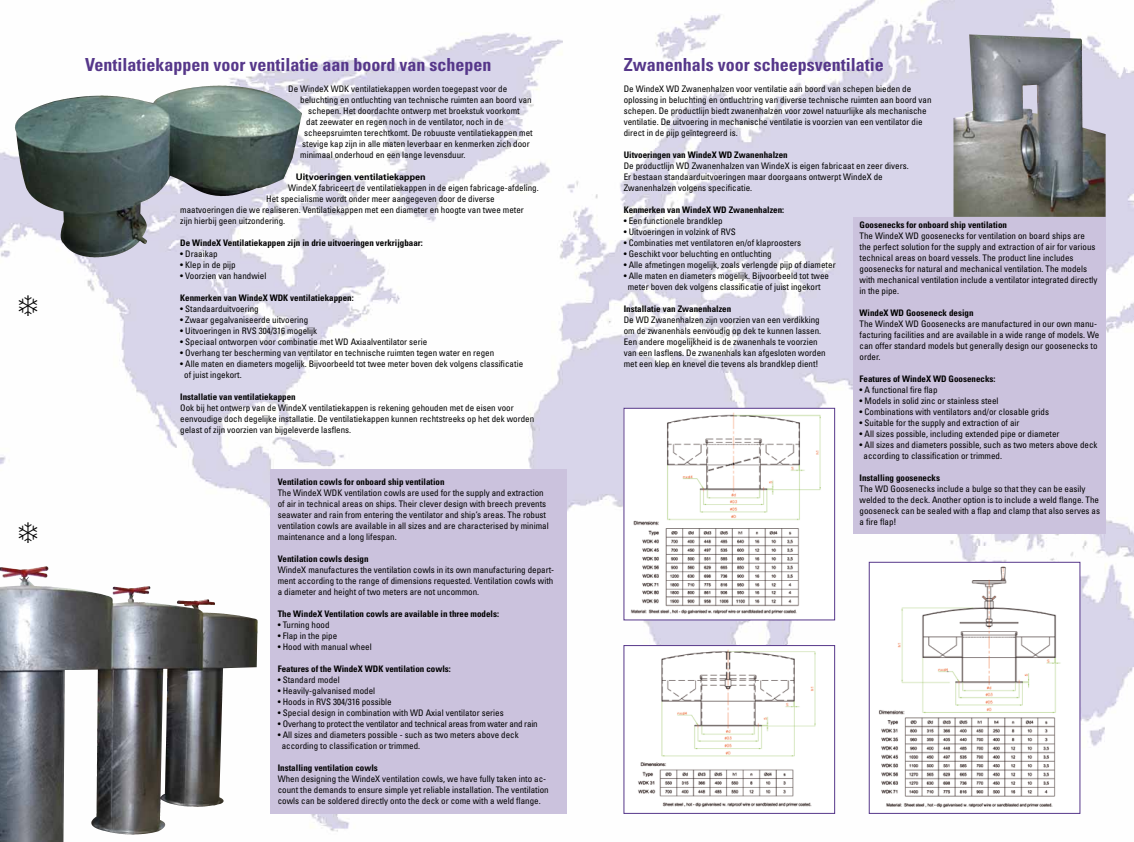
<style>
.page{position:relative;width:1134px;height:842px;background:#fff}
.page>*{position:absolute;margin:0;border:0;box-sizing:border-box;transform-origin:0 0}
.t1{font:700 condensed 18px "Univers";color:#56378a}
.t2{font:condensed 9px/11px "Univers";color:#000}
.t3{font:700 condensed 9px "Univers";color:#000}
.t4{font:condensed 9px "Univers";letter-spacing:-.02em;color:#000}
.t5{font:700 9px "Univers";color:#000}
</style>
<div class="page">
<img style="left:0;top:0;width:1134px;height:835px">
<div style="left:271px;top:469px;width:296px;height:345px;background:#cbc2dd"></div>
<img style="left:626px;top:410px;width:207px;height:208px">
<div style="left:624px;top:408px;width:211px;height:212px;border:1px solid #56378a"></div>
<img style="left:871px;top:564px;width:207px;height:248px">
<div style="left:869px;top:562px;width:211px;height:252px;border:1px solid #56378a"></div>
<img style="left:626px;top:647px;width:207px;height:165px">
<div style="left:624px;top:645px;width:211px;height:169px;border:1px solid #56378a"></div>
<img style="left:0;top:566px;width:100px;height:276px">
<img style="left:30px;top:86px;width:187px;height:24px">
<div style="left:853px;top:217px;width:253px;height:317px;background:#cbc2dd"></div>
<img style="left:969px;top:36px;width:3px;height:52px">
<svg style="left:19px;top:295px;width:18px;height:21px"></svg>
<svg style="left:19px;top:522px;width:18px;height:21px"></svg>
<h1 class="t1" style="left:85px;top:54px;width:408px">Ventilatiekappen voor ventilatie aan boord van schepen</h1>
<p class="t2" style="left:288px;top:83px;width:220px">De WindeX WDK ventilatiekappen worden toegepast voor de</p>
<p class="t2" style="left:300px;top:94px;width:233px">beluchting en ontluchting van technische ruimten aan boord van</p>
<p class="t2" style="left:308px;top:105px;width:213px">schepen. Het doordachte ontwerp met broekstuk voorkomt</p>
<p class="t2" style="left:306px;top:116px;width:199px">dat zeewater en regen noch in de ventilator, noch in de</p>
<p class="t2" style="left:304px;top:127px;width:230px">scheepsruimten terechtkomt. De robuuste ventilatiekappen met</p>
<p class="t2" style="left:302px;top:138px;width:229px">stevige kap zijn in alle maten leverbaar en kenmerken zich door</p>
<p class="t2" style="left:300px;top:149px;width:167px">minimaal onderhoud en een lange levensduur.</p>
<p class="t5" style="left:296px;top:172px;width:132px">Uitvoeringen ventilatiekappen</p>
<p class="t2" style="left:288px;top:182px;width:252px">WindeX fabriceert de ventilatiekappen in de eigen fabricage-afdeling.</p>
<p class="t2" style="left:266px;top:193px;width:230px">Het specialisme wordt onder meer aangegeven door de diverse</p>
<p class="t2" style="left:180px;top:204px;width:345px">maatvoeringen die we realiseren. Ventilatiekappen met een diameter en hoogte van twee meter</p>
<p class="t2" style="left:180px;top:215px;width:106px">zijn hierbij geen uitzondering.</p>
<p class="t3" style="left:180px;top:237px;width:244px">De WindeX Ventilatiekappen zijn in drie uitvoeringen verkrijgbaar:</p>
<p class="t2" style="left:180px;top:248px;width:39px">• Draaikap</p>
<p class="t2" style="left:180px;top:259px;width:57px">• Klep in de pijp</p>
<p class="t2" style="left:180px;top:270px;width:88px">• Voorzien van handwiel</p>
<p class="t3" style="left:180px;top:292px;width:175px">Kenmerken van WindeX WDK ventilatiekappen:</p>
<p class="t2" style="left:180px;top:303px;width:80px">• Standaarduitvoering</p>
<p class="t2" style="left:180px;top:314px;width:129px">• Zwaar gegalvaniseerde uitvoering</p>
<p class="t2" style="left:180px;top:325px;width:138px">• Uitvoeringen in RVS 304/316 mogelijk</p>
<p class="t2" style="left:180px;top:336px;width:248px">• Speciaal ontworpen voor combinatie met WD Axiaalventilator serie</p>
<p class="t2" style="left:180px;top:347px;width:315px">• Overhang ter bescherming van ventilator en technische ruimten tegen water en regen</p>
<p class="t2" style="left:184px;top:358px;width:340px;text-indent:-4px">• Alle maten en diameters mogelijk. Bijvoorbeeld tot twee meter boven dek volgens classificatie of juist ingekort.</p>
<p class="t3" style="left:180px;top:391px;width:117px">Installatie van ventilatiekappen</p>
<p class="t2" style="left:180px;top:402px;width:355px">Ook bij het ontwerp van de WindeX ventilatiekappen is rekening gehouden met de eisen voor eenvoudige doch degelijke installatie. De ventilatiekappen kunnen rechtstreeks op het dek worden gelast of zijn voorzien van bijgeleverde lasflens.</p>
<p class="t3" style="left:278px;top:476px;width:168px">Ventilation cowls for onboard ship ventilation</p>
<p class="t2" style="left:278px;top:487px;width:272px">The WindeX WDK ventilation cowls are used for the supply and extraction of air in technical areas on ships. Their clever design with breech prevents seawater and rain from entering the ventilator and ship’s areas. The robust ventilation cowls are available in all sizes and are characterised by minimal maintenance and a long lifespan.</p>
<p class="t3" style="left:278px;top:553px;width:92px">Ventilation cowls design</p>
<p class="t2" style="left:278px;top:564px;width:278px;text-align:justify">WindeX manufactures the ventilation cowls in its own manufacturing depart&shy;ment according to the range of dimensions requested. Ventilation cowls with a diameter and height of two meters are not uncommon.</p>
<p class="t3" style="left:278px;top:608px;width:223px">The WindeX Ventilation cowls are available in three models:</p>
<p class="t2" style="left:278px;top:619px;width:53px">• Turning hood</p>
<p class="t2" style="left:278px;top:630px;width:61px">• Flap in the pipe</p>
<p class="t2" style="left:278px;top:641px;width:95px">• Hood with manual wheel</p>
<p class="t3" style="left:278px;top:663px;width:174px">Features of the WindeX WDK ventilation cowls:</p>
<p class="t2" style="left:278px;top:674px;width:63px">• Standard model</p>
<p class="t2" style="left:278px;top:685px;width:99px">• Heavily-galvanised model</p>
<p class="t2" style="left:278px;top:696px;width:115px">• Hoods in RVS 304/316 possible</p>
<p class="t2" style="left:278px;top:707px;width:227px">• Special design in combination with WD Axial ventilator series</p>
<p class="t4" style="left:278px;top:718px;width:261px">• Overhang to protect the ventilator and technical areas from water and rain</p>
<p class="t2" style="left:282px;top:729px;width:238px;text-indent:-4px">• All sizes and diameters possible - such as two meters above deck according to classification or trimmed.</p>
<p class="t3" style="left:278px;top:762px;width:102px">Installing ventilation cowls</p>
<p class="t2" style="left:278px;top:773px;width:272px">When designing the WindeX ventilation cowls, we have fully taken into ac&shy;count the demands to ensure simple yet reliable installation. The ventilation cowls can be soldered directly onto the deck or come with a weld flange.</p>
<h1 class="t1" style="left:624px;top:54px;width:261px">Zwanenhals voor scheepsventilatie</h1>
<p class="t2" style="left:624px;top:83px;width:309px">De WindeX WD Zwanenhalzen voor ventilatie aan boord van schepen bieden de oplossing in beluchting en ontluchtring van diverse technische ruimten aan boord van schepen. De productlijn biedt zwanenhalzen voor zowel natuurlijke als mechanische ventilatie. De uitvoering in mechanische ventilatie is voorzien van een ventilator die direct in de pijp geïntegreerd is.</p>
<p class="t3" style="left:624px;top:149px;width:165px">Uitvoeringen van WindeX WD Zwanenhalzen</p>
<p class="t2" style="left:624px;top:160px;width:286px">De productlijn WD Zwanenhalzen van WindeX is eigen fabricaat en zeer divers.<br>Er bestaan standaarduitvoeringen maar doorgaans ontwerpt WindeX de<br>Zwanenhalzen volgens specificatie.</p>
<p class="t3" style="left:624px;top:204px;width:162px">Kenmerken van WindeX WD Zwanenhalzen:</p>
<p class="t2" style="left:624px;top:215px;width:100px">• Een functionele brandklep</p>
<p class="t2" style="left:624px;top:226px;width:113px">• Uitvoeringen in volzink of RVS</p>
<p class="t2" style="left:624px;top:237px;width:179px">• Combinaties met ventilatoren en/of klaproosters</p>
<p class="t2" style="left:624px;top:248px;width:149px">• Geschikt voor beluchting en ontluchting</p>
<p class="t2" style="left:624px;top:259px;width:213px">• Alle afmetingen mogelijk, zoals verlengde pijp of diameter</p>
<p class="t2" style="left:624px;top:270px;width:207px;text-align:center">• Alle maten en diameters mogelijk. Bijvoorbeeld tot twee meter boven dek volgens classificatie of juist ingekort</p>
<p class="t3" style="left:624px;top:303px;width:109px">Installatie van Zwanenhalzen</p>
<p class="t2" style="left:624px;top:314px;width:203px">De WD Zwanenhalzen zijn voorzien van een verdikking om de zwanenhals eenvoudig op dek te kunnen lassen.<br>Een andere mogelijkheid is de zwanenhals te voorzien van een lasflens. De zwanenhals kan afgesloten worden met een klep en knevel die tevens als brandklep dient!</p>
<p class="t3" style="left:859px;top:219px;width:149px">Goosenecks for onboard ship ventilation</p>
<p class="t2" style="left:859px;top:230px;width:239px">The WindeX WD goosenecks for ventilation on board ships are the perfect solution for the supply and extraction of air for various technical areas on board vessels. The product line includes goosenecks for natural and mechanical ventilation. The models with mechanical ventilation include a ventilator integrated directly in the pipe.</p>
<p class="t3" style="left:859px;top:307px;width:115px">WindeX WD Gooseneck design</p>
<p class="t2" style="left:859px;top:318px;width:241px">The WindeX WD Goosenecks are manufactured in our own manu&shy;facturing facilities and are available in a wide range of models. We can offer standard models but generally design our goosenecks to order.</p>
<p class="t3" style="left:859px;top:373px;width:137px">Features of WindeX WD Goosenecks:</p>
<p class="t2" style="left:859px;top:384px;width:79px">• A functional fire flap</p>
<p class="t2" style="left:859px;top:395px;width:140px">• Models in solid zinc or stainless steel</p>
<p class="t2" style="left:859px;top:406px;width:191px">• Combinations with ventilators and/or closable grids</p>
<p class="t2" style="left:859px;top:417px;width:161px">• Suitable for the supply and extraction of air</p>
<p class="t2" style="left:859px;top:428px;width:201px">• All sizes possible, including extended pipe or diameter</p>
<p class="t2" style="left:863px;top:439px;width:235px;text-indent:-4px">• All sizes and diameters possible, such as two meters above deck according to classification or trimmed.</p>
<p class="t3" style="left:859px;top:472px;width:82px">Installing goosenecks</p>
<p class="t2" style="left:859px;top:483px;width:242px">The WD Goosenecks include a bulge so that they can be easily welded to the deck. Another option is to include a weld flange. The gooseneck can be sealed with a flap and clamp that also serves as a fire flap!</p>
</div>
